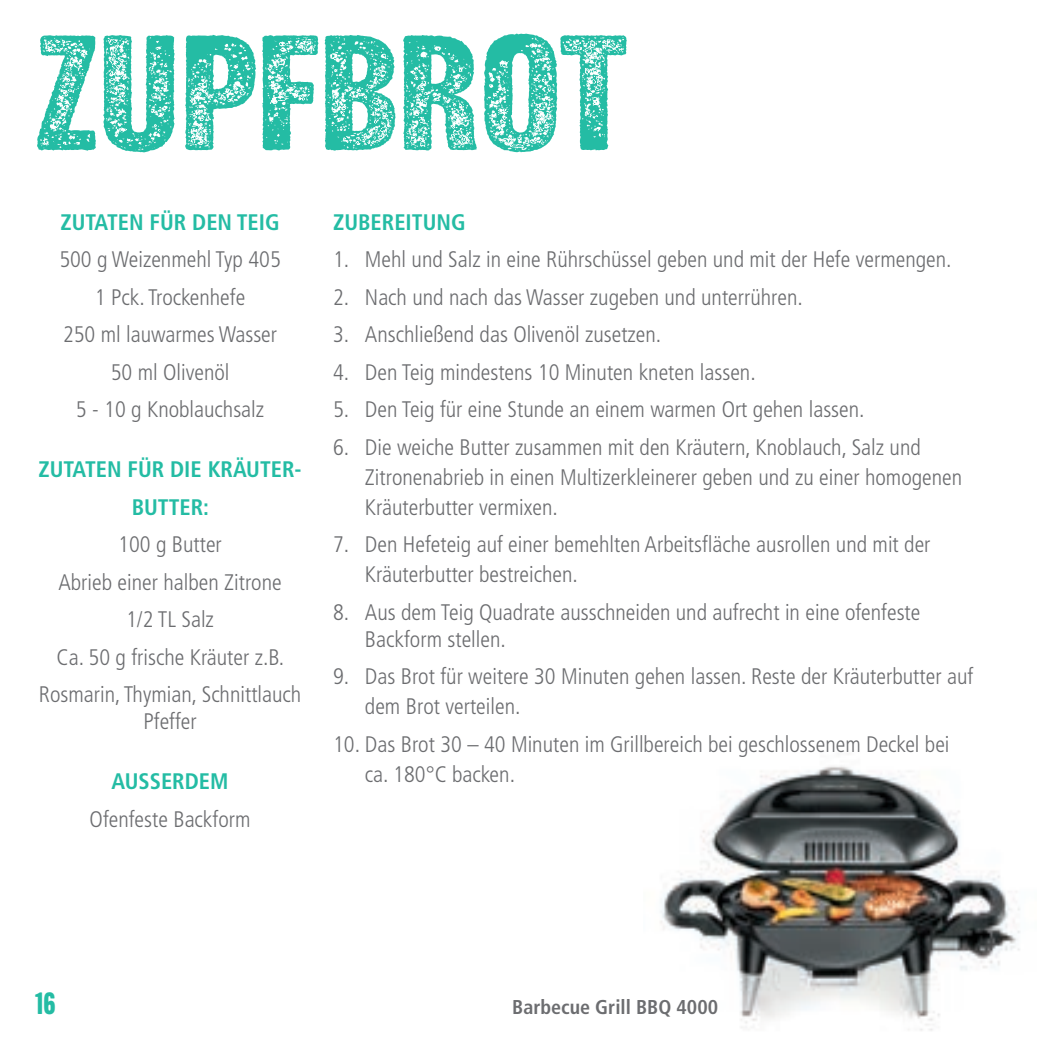
<style>
.page{position:relative;width:1049px;height:1049px;background:#fff}
.page>*{position:absolute;margin:0;border:0;box-sizing:border-box;transform-origin:0 0}
.t1{font:160px "Headline Gothic ATF Rough No.2";color:#24bca4;scale:1.25 1}
.t2{font:30px "Headline Gothic ATF Round";color:#24bca4}
.t3{font:300 condensed 22.5px/37.5px "Frutiger LT Pro";color:#6c6d70}
.t4{font:700 condensed 22.5px/37.5px "Frutiger LT Pro";color:#24bca4;text-align:center}
.t5{font:700 condensed 20px "Frutiger LT Pro";color:#6c6d70}
</style>
<div class="page">
<img style="left:660px;top:766px;width:360px;height:265px">
<h1 class="t1" style="left:35px;top:-1px;width:476px">ZUPFBROT</h1>
<p class="t4" style="left:60px;top:203px;width:221px">ZUTATEN FÜR DEN TEIG</p>
<p class="t3" style="left:59px;top:241px;width:223px;text-align:center">500 g Weizenmehl Typ 405<br>1 Pck. Trockenhefe<br>250 ml lauwarmes Wasser<br>50 ml Olivenöl<br>5 - 10 g Knoblauchsalz</p>
<p class="t4" style="left:38px;top:451px;width:265px">ZUTATEN FÜR DIE KRÄUTER-<br>BUTTER:</p>
<p class="t3" style="left:39px;top:526px;width:264px;text-align:center">100 g Butter<br>Abrieb einer halben Zitrone<br>1/2 TL Salz<br>Ca. 50 g frische Kräuter z.B.<br>Rosmarin, Thymian, Schnittlauch</p>
<p class="t3" style="left:143px;top:703px;width:55px">Pfeffer</p>
<p class="t4" style="left:112px;top:763px;width:118px">AUSSERDEM</p>
<p class="t3" style="left:90px;top:800px;width:162px">Ofenfeste Backform</p>
<p class="t4" style="left:333px;top:203px;width:134px">ZUBEREITUNG</p>
<p class="t3" style="left:333px;top:241px;width:620px">1. Mehl und Salz in eine Rührschüssel geben und mit der Hefe vermengen.</p>
<p class="t3" style="left:333px;top:278px;width:471px">2. Nach und nach das Wasser zugeben und unterrühren.</p>
<p class="t3" style="left:333px;top:316px;width:330px">3. Anschließend das Olivenöl zusetzen.</p>
<p class="t3" style="left:333px;top:353px;width:424px">4. Den Teig mindestens 10 Minuten kneten lassen.</p>
<p class="t3" style="left:333px;top:391px;width:533px">5. Den Teig für eine Stunde an einem warmen Ort gehen lassen.</p>
<p class="t3" style="left:365px;top:432px;width:599px;line-height:30px;text-indent:-32px">6. Die weiche Butter zusammen mit den Kräutern, Knoblauch, Salz und<br>Zitronenabrieb in einen Multizerkleinerer geben und zu einer homogenen<br>Kräuterbutter vermixen.</p>
<p class="t3" style="left:365px;top:530px;width:567px;line-height:30px;text-indent:-32px">7. Den Hefeteig auf einer bemehlten Arbeitsfläche ausrollen und mit der<br>Kräuterbutter bestreichen.</p>
<p class="t3" style="left:365px;top:599px;width:557px;line-height:27px;text-indent:-32px">8. Aus dem Teig Quadrate ausschneiden und aufrecht in eine ofenfeste<br>Backform stellen.</p>
<p class="t3" style="left:365px;top:662px;width:610px;line-height:30px;text-indent:-32px">9. Das Brot für weitere 30 Minuten gehen lassen. Reste der Kräuterbutter auf dem Brot verteilen.</p>
<p class="t3" style="left:365px;top:729px;width:586px;line-height:30px;text-indent:-32px">10. Das Brot 30 – 40 Minuten im Grillbereich bei geschlossenem Deckel bei ca. 180°C backen.</p>
<h2 class="t2" style="left:35px;top:985px;width:22px">16</h2>
<p class="t5" style="left:512px;top:995px;width:207px">Barbecue Grill BBQ 4000</p>
</div>
